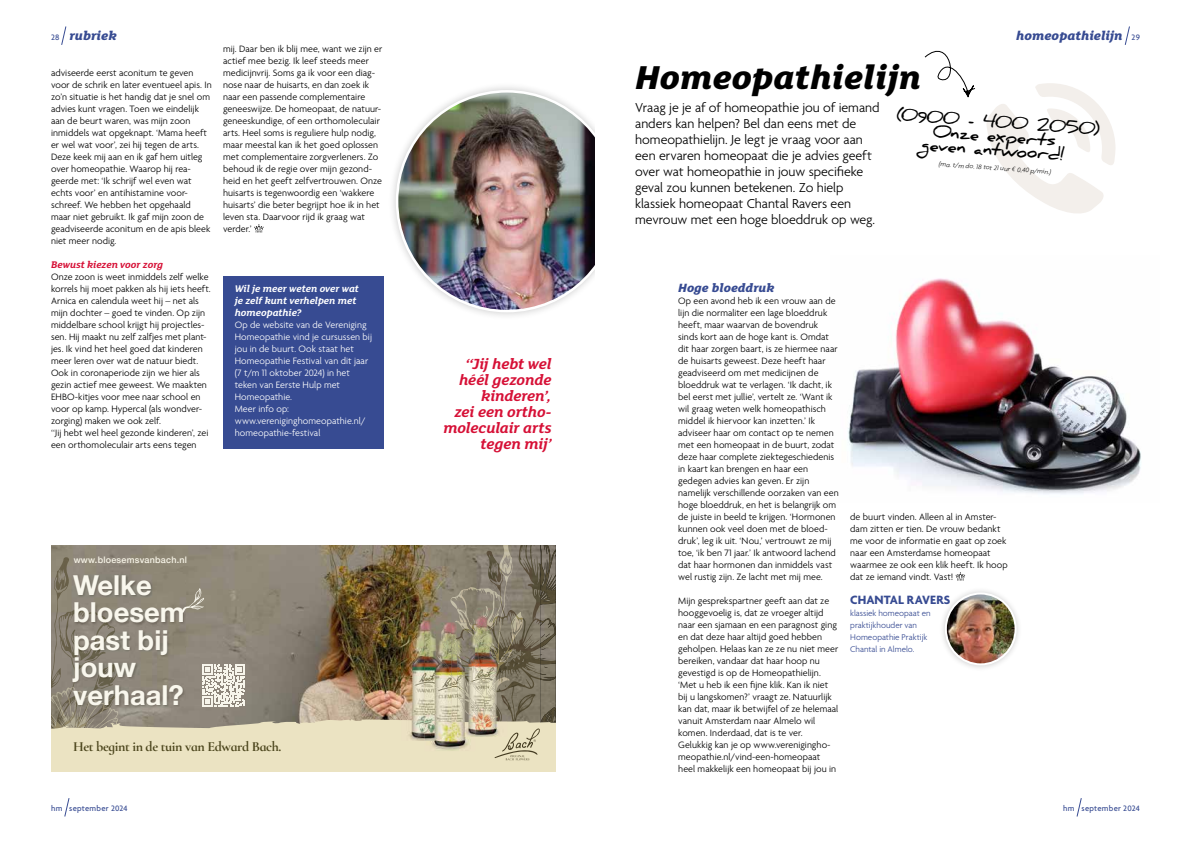
<style>
.page{position:relative;width:1191px;height:842px;background:#fff}
.page>*{position:absolute;margin:0;border:0;box-sizing:border-box;transform-origin:0 0}
.t1{font:italic 800 36px "FS Lola";color:#000}
.t2{font:700 27.4px/27.4px "Helvetica Neue";color:#f9f7ed}
.t3{font:700 17.3px "Daniel";color:#000}
.t4{font:700 16.7px/13.5px "Daniel";color:#000;text-align:center}
.t5{font:italic 700 16px/16px "FS Lola";letter-spacing:-.01em;color:#d61036;text-align:right}
.t6{font:300 14px/16px "Agenda";letter-spacing:-.005em;color:#000}
.t7{font:700 14px "Cormorant Infant";letter-spacing:-.025em;color:#4a441b}
.t8{font:italic 800 13.6px "FS Lola";letter-spacing:-.005em;color:#374b92}
.t9{font:italic 800 13px "FS Lola";letter-spacing:-.005em;color:#374b92}
.t10{font:700 13px "Agenda";color:#374b92}
.t11{font:italic 700 10.5px/12px "FS Lola";color:#fff}
.t12{font:italic 700 10.5px "FS Lola";letter-spacing:-.005em;color:#d61036}
.t13{font:300 10px/12px "Agenda";letter-spacing:.005em;color:#000}
.t14{font:300 10px/12px "Agenda";letter-spacing:.005em;color:#fff}
.t15{font:300 9px/12px "Agenda";color:#374b92}
.t16{font:500 9px "Helvetica Neue";letter-spacing:.025em;color:#f7f4e7}
.t17{font:500 8.5px "Agenda";letter-spacing:.03em;color:#374b92}
.t18{font:italic 300 7px "Agenda";color:#000}
</style>
<div class="page">
<img style="left:848px;top:278px;width:293px;height:216px">
<svg style="left:986px;top:83px;width:129px;height:130px"></svg>
<svg style="left:924px;top:50px;width:51px;height:48px"></svg>
<svg style="left:955px;top:572px;width:10px;height:8px"></svg>
<div style="left:938px;top:586px;width:85px;height:86px;background:#000;opacity:.2"></div>
<img style="left:946px;top:593px;width:69px;height:71px">
<div style="left:945px;top:592px;width:71px;height:73px;border:2px solid #fff;border-radius:50%"></div>
<img style="left:51px;top:545px;width:448px;height:43px">
<img style="left:51px;top:557px;width:18px;height:31px">
<img style="left:513px;top:545px;width:27px;height:43px">
<img style="left:540px;top:545px;width:16px;height:43px">
<img style="left:499px;top:545px;width:14px;height:43px">
<svg style="left:500px;top:567px;width:2px;height:6px"></svg>
<img style="left:71px;top:574px;width:86px;height:14px">
<img style="left:157px;top:574px;width:29px;height:14px">
<img style="left:51px;top:588px;width:505px;height:184px">
<div style="left:388px;top:82px;width:238px;height:238px;background:#000;opacity:.2"></div>
<img style="left:397px;top:91px;width:220px;height:220px;border-radius:110px">
<div style="left:595px;top:51px;width:34px;height:281px;background:#fff"></div>
<div style="left:223px;top:276px;width:161px;height:173px;background:#374b92"></div>
<svg style="left:64px;top:798px;width:5px;height:19px"></svg>
<svg style="left:1076px;top:798px;width:5px;height:19px"></svg>
<svg style="left:61px;top:26px;width:5px;height:19px"></svg>
<svg style="left:1124px;top:27px;width:5px;height:18px"></svg>
<svg style="left:254px;top:224px;width:10px;height:8px"></svg>
<h3 class="t8" style="left:69px;top:27px;width:49px">rubriek</h3>
<p class="t17" style="left:1131px;top:33px;width:10px">29</p>
<p class="t13" style="left:51px;top:68px;width:162px">adviseerde eerst aconitum te geven voor de schrik en later eventueel apis. In zo’n situatie is het handig dat je snel om advies kunt vragen. Toen we eindelijk aan de beurt waren, was mijn zoon inmiddels wat opgeknapt. ‘Mama heeft er wel wat voor’, zei hij tegen de arts.<br>Deze keek mij aan en ik gaf hem uitleg over homeopathie. Waarop hij rea&shy;geerde met: ‘Ik schrijf wel even wat echts voor’ en antihistamine voor&shy;schreef. We hebben het opgehaald maar niet gebruikt. Ik gaf mijn zoon de geadviseerde aconitum en de apis bleek niet meer nodig.</p>
<p class="t12" style="left:51px;top:258px;width:113px">Bewust kiezen voor zorg</p>
<p class="t13" style="left:51px;top:272px;width:161px">Onze zoon is weet inmiddels zelf welke korrels hij moet pakken als hij iets heeft.<br>Arnica en calendula weet hij – net als mijn dochter – goed te vinden. Op zijn middelbare school krijgt hij projectles&shy;sen. Hij maakt nu zelf zalfjes met plant&shy;jes. Ik vind het heel goed dat kinderen meer leren over wat de natuur biedt.<br>Ook in coronaperiode zijn we hier als gezin actief mee geweest. We maakten EHBO-kitjes voor mee naar school en voor op kamp. Hypercal (als wondver&shy;zorging) maken we ook zelf.<br>‘‘Jij hebt wel heel gezonde kinderen’, zei een orthomoleculair arts eens tegen</p>
<h3 class="t8" style="left:1016px;top:27px;width:108px">homeopathielijn</h3>
<p class="t17" style="left:51px;top:33px;width:10px">28</p>
<p class="t13" style="left:223px;top:44px;width:161px">mij. Daar ben ik blij mee, want we zijn er actief mee bezig. Ik leef steeds meer medicijnvrij. Soms ga ik voor een diag&shy;nose naar de huisarts, en dan zoek ik naar een passende complementaire geneeswijze. De homeopaat, de natuur&shy;geneeskundige, of een orthomoleculair arts. Heel soms is reguliere hulp nodig, maar meestal kan ik het goed oplossen met complementaire zorgverleners. Zo behoud ik de regie over mijn gezond&shy;heid en het geeft zelfvertrouwen. Onze huisarts is tegenwoordig een ‘wakkere huisarts’ die beter begrijpt hoe ik in het leven sta. Daarvoor rijd ik graag wat verder.’</p>
<h1 class="t1" style="left:635px;top:52px;width:287px">Homeopathielijn</h1>
<p class="t6" style="left:635px;top:100px;width:246px">Vraag je je af of homeopathie jou of iemand anders kan helpen? Bel dan eens met de homeopathielijn. Je legt je vraag voor aan een ervaren homeopaat die je advies geeft over wat homeopathie in jouw specifieke geval zou kunnen betekenen. Zo hielp klassiek homeopaat Chantal Ravers een mevrouw met een hoge bloeddruk op weg.</p>
<h3 class="t3" style="left:897px;top:105px;width:205px;rotate:4deg">(0900 - 400 2050)</h3>
<h3 class="t4" style="left:923px;top:124px;width:146px;rotate:4deg">Onze experts geven antwoord!</h3>
<p class="t18" style="left:939px;top:160px;width:114px;rotate:4deg">(ma. t/m do. 18 tot 21 uur € 0,40 p/min.)</p>
<h3 class="t9" style="left:678px;top:279px;width:98px">Hoge bloeddruk</h3>
<p class="t13" style="left:678px;top:296px;width:162px">Op een avond heb ik een vrouw aan de lijn die normaliter een lage bloeddruk heeft, maar waarvan de bovendruk sinds kort aan de hoge kant is. Omdat dit haar zorgen baart, is ze hiermee naar de huisarts geweest. Deze heeft haar geadviseerd om met medicijnen de bloeddruk wat te verlagen. ‘Ik dacht, ik bel eerst met jullie’, vertelt ze. ‘Want ik wil graag weten welk homeopathisch middel ik hiervoor kan inzetten.’ Ik adviseer haar om contact op te nemen met een homeopaat in de buurt, zodat deze haar complete ziektegeschiedenis in kaart kan brengen en haar een gedegen advies kan geven. Er zijn namelijk verschillende oorzaken van een hoge bloeddruk, en het is belangrijk om de juiste in beeld te krijgen. ‘Hormonen kunnen ook veel doen met de bloed&shy;druk’, leg ik uit. ‘Nou,’ vertrouwt ze mij toe, ‘ik ben 71 jaar.’ Ik antwoord lachend dat haar hormonen dan inmiddels vast wel rustig zijn. Ze lacht met mij mee.</p>
<p class="t13" style="left:678px;top:596px;width:162px">Mijn gesprekspartner geeft aan dat ze hooggevoelig is, dat ze vroeger altijd naar een sjamaan en een paragnost ging en dat deze haar altijd goed hebben geholpen. Helaas kan ze ze nu niet meer bereiken, vandaar dat haar hoop nu gevestigd is op de Homeopathielijn. ‘Met u heb ik een fijne klik. Kan ik niet bij u langskomen?’ vraagt ze. Natuurlijk kan dat, maar ik betwijfel of ze helemaal vanuit Amsterdam naar Almelo wil komen. Inderdaad, dat is te ver.<br>Gelukkig kan je op www.verenigingho&shy;meopathie.nl/vind-een-homeopaat heel makkelijk een homeopaat bij jou in</p>
<p class="t11" style="left:235px;top:282px;width:126px">Wil je meer weten over wat je zelf kunt verhelpen met homeopathie?</p>
<p class="t14" style="left:235px;top:320px;width:139px">Op de website van de Vereniging<br>Homeopathie vind je cursussen bij jou in de buurt. Ook staat het<br>Homeopathie Festival van dit jaar (7 t/m 11 oktober 2024) in het teken van Eerste Hulp met<br>Homeopathie.<br>Meer info op: www.vereniginghomeopathie.nl/ homeopathie-festival</p>
<h3 class="t5" style="left:443px;top:355px;width:110px">‘‘Jij hebt wel héél gezonde kinderen’,<br>zei een ortho&shy;moleculair arts tegen mij’</h3>
<p class="t13" style="left:850px;top:512px;width:159px">de buurt vinden. Alleen al in Amster&shy;dam zitten er tien. De vrouw bedankt me voor de informatie en gaat op zoek naar een Amsterdamse homeopaat waarmee ze ook een klik heeft. Ik hoop dat ze iemand vindt. Vast!</p>
<h3 class="t10" style="left:850px;top:593px;width:102px">CHANTAL RAVERS</h3>
<p class="t15" style="left:850px;top:608px;width:82px">klassiek homeopaat en praktijkhouder van<br>Homeopathie Praktijk<br>Chantal in Almelo.</p>
<p class="t16" style="left:74px;top:552px;width:115px">www.bloesemsvanbach.nl</p>
<h2 class="t2" style="left:73px;top:572px;width:113px">Welke bloesem past bij jouw verhaal?</h2>
<h3 class="t7" style="left:73px;top:738px;width:210px">Het begint in de tuin van Edward Bach.</h3>
<p class="t17" style="left:51px;top:803px;width:78px">hm september 2024</p>
<p class="t17" style="left:1063px;top:803px;width:78px">hm september 2024</p>
</div>
